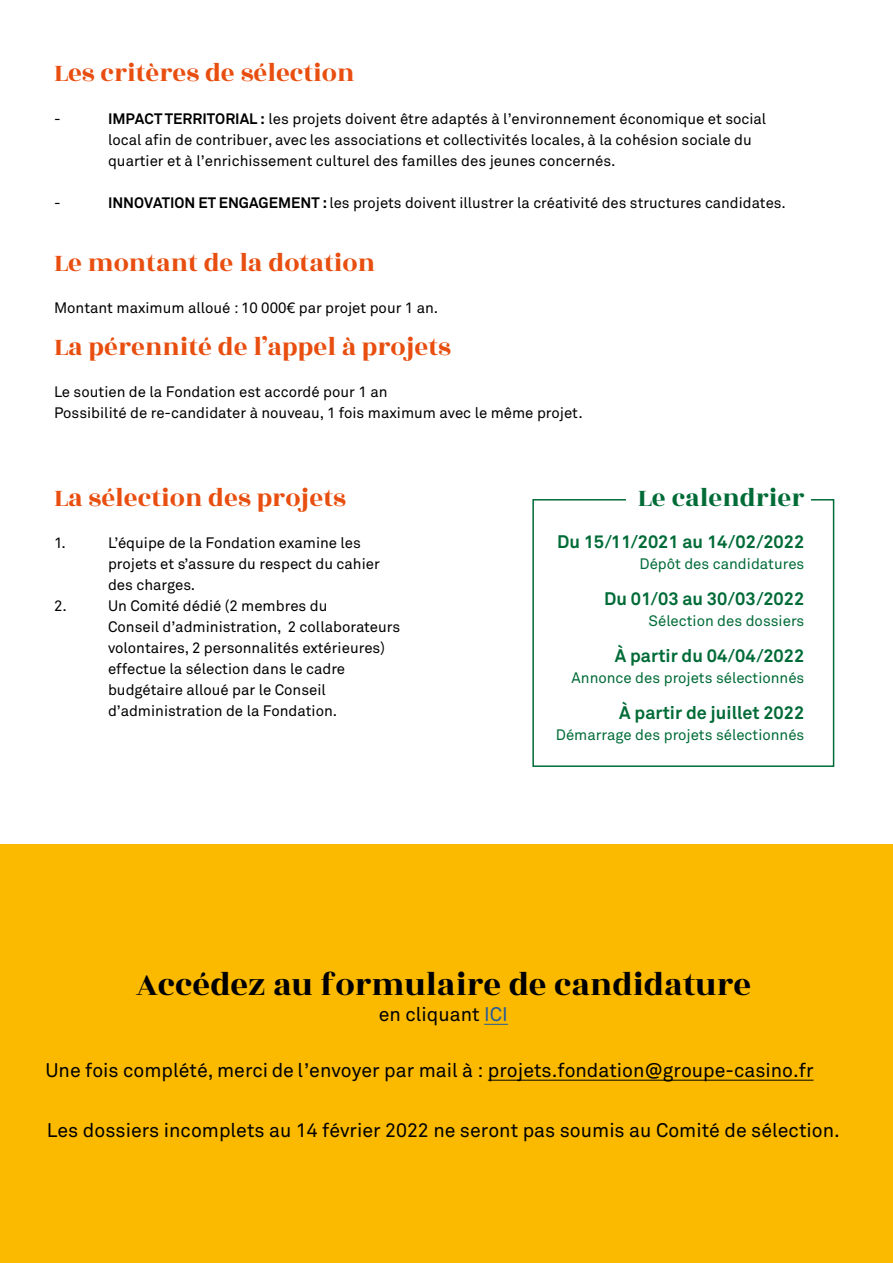
<style>
.page{position:relative;width:893px;height:1263px;background:#fff}
.page>*{position:absolute;margin:0;border:0;box-sizing:border-box;transform-origin:0 0}
.t1{font:34.5px "Rozha One";color:#000}
.t2{font:27px "Rozha One";color:#e84e0f}
.t3{font:27px "Rozha One";color:#006b37}
.t4{font:19.5px "Akkurat Pro";color:#000}
.t5{font:700 18px "Akkurat Pro";color:#006b37}
.t6{font:15px/21px "Akkurat Pro";color:#000}
.t7{font:15px "Akkurat Pro";color:#006b37}
.s1{font-weight:700}
.s2{color:#275b9b}
</style>
<div class="page">
<div style="left:532px;top:499px;width:302px;height:268px;border:2px solid #006b37"></div>
<div style="left:626px;top:480px;width:185px;height:39px;background:#fff"></div>
<div style="left:0;top:844px;width:893px;height:419px;background:#fbba00"></div>
<hr style="left:488px;top:1080px;width:325px;height:1px;background:#000">
<svg style="left:484px;top:1024px;width:24px;height:1px"></svg>
<h2 class="t2" style="left:54px;top:54px;width:302px">Les critères de sélection</h2>
<p class="t6" style="left:54px;top:109px;width:8px">-</p>
<p class="t6" style="left:108px;top:109px;width:660px"><span class="s1">IMPACT TERRITORIAL :</span> les projets doivent être adaptés à l’environnement économique et social local afin de contribuer, avec les associations et collectivités locales, à la cohésion sociale du quartier et à l’enrichissement culturel des familles des jeunes concernés.</p>
<p class="t6" style="left:54px;top:193px;width:8px">-</p>
<p class="t6" style="left:108px;top:193px;width:679px"><span class="s1">INNOVATION ET ENGAGEMENT :</span> les projets doivent illustrer la créativité des structures candidates.</p>
<h2 class="t2" style="left:54px;top:244px;width:323px">Le montant de la dotation</h2>
<p class="t6" style="left:54px;top:298px;width:386px">Montant maximum alloué : 10 000€ par projet pour 1 an.</p>
<h2 class="t2" style="left:54px;top:328px;width:399px">La pérennité de l’appel à projets</h2>
<p class="t6" style="left:54px;top:382px;width:530px">Le soutien de la Fondation est accordé pour 1 an<br>Possibilité de re-candidater à nouveau, 1 fois maximum avec le même projet.</p>
<h2 class="t2" style="left:54px;top:479px;width:293px">La sélection des projets</h2>
<p class="t6" style="left:54px;top:533px;width:13px">1.</p>
<p class="t6" style="left:108px;top:533px;width:273px">L’équipe de la Fondation examine les projets et s’assure du respect du cahier des charges.</p>
<p class="t6" style="left:54px;top:596px;width:14px">2.</p>
<p class="t6" style="left:108px;top:596px;width:294px">Un Comité dédié (2 membres du<br>Conseil d’administration, 2 collaborateurs volontaires, 2 personnalités extérieures) effectue la sélection dans le cadre budgétaire alloué par le Conseil d’administration de la Fondation.</p>
<h2 class="t3" style="left:638px;top:479px;width:168px">Le calendrier</h2>
<p class="t5" style="left:557px;top:530px;width:249px">Du 15/11/2021 au 14/02/2022</p>
<p class="t7" style="left:639px;top:555px;width:166px">Dépôt des candidatures</p>
<p class="t5" style="left:604px;top:587px;width:202px">Du 01/03 au 30/03/2022</p>
<p class="t7" style="left:648px;top:612px;width:157px">Sélection des dossiers</p>
<p class="t5" style="left:615px;top:644px;width:191px">À partir du 04/04/2022</p>
<p class="t7" style="left:572px;top:669px;width:234px">Annonce des projets sélectionnés</p>
<p class="t5" style="left:619px;top:701px;width:187px">À partir de juillet 2022</p>
<p class="t7" style="left:556px;top:726px;width:250px">Démarrage des projets sélectionnés</p>
<h1 class="t1" style="left:136px;top:961px;width:617px">Accédez au formulaire de candidature</h1>
<h3 class="t4" style="left:379px;top:1003px;width:130px">en cliquant <span class="s2">ICI</span></h3>
<h3 class="t4" style="left:45px;top:1059px;width:770px">Une fois complété, merci de l’envoyer par mail à : projets.fondation@groupe-casino.fr</h3>
<h3 class="t4" style="left:47px;top:1119px;width:794px">Les dossiers incomplets au 14 février 2022 ne seront pas soumis au Comité de sélection.</h3>
</div>
